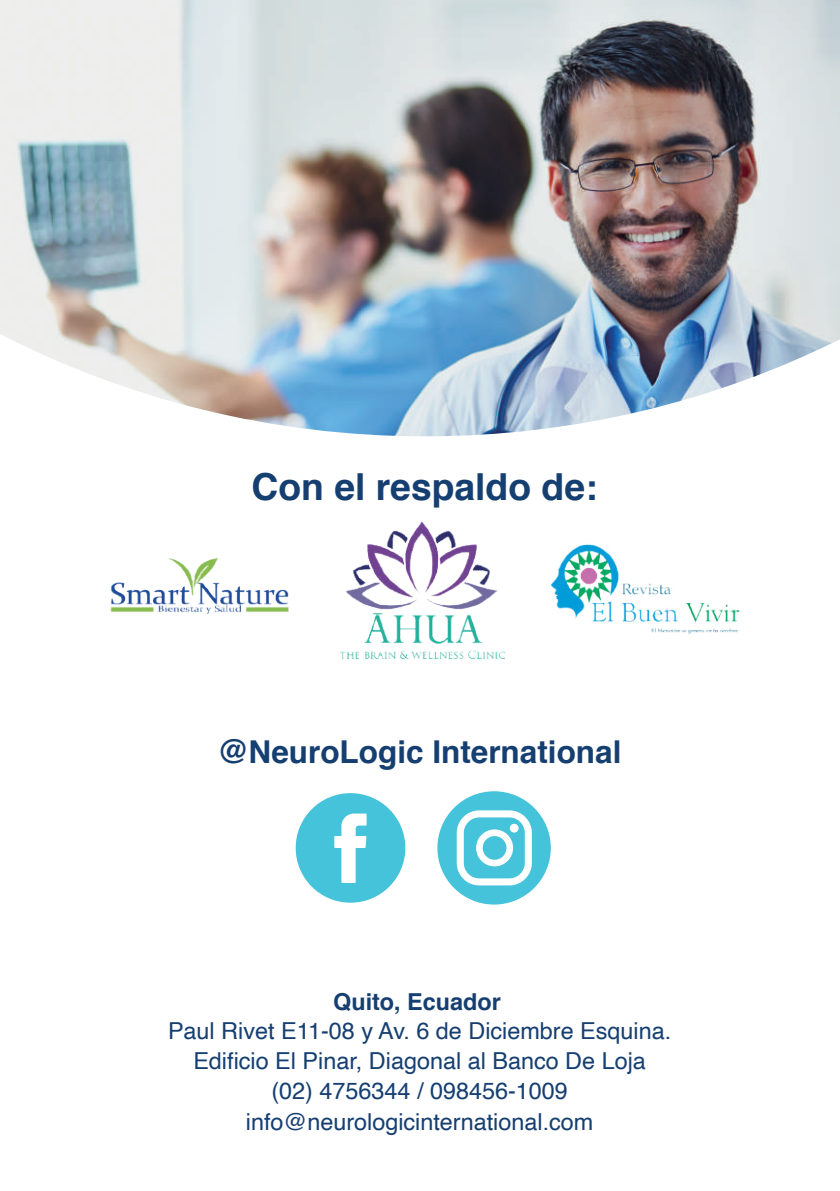
<style>
.page{position:relative;width:840px;height:1191px;background:#fff}
.page>*{position:absolute;margin:0;border:0;box-sizing:border-box;transform-origin:0 0}
.t1{font:700 37.2px "Helvetica";color:#163f71}
.t2{font:700 31.4px "Helvetica";color:#163f71}
.t3{font:23.4px/30.4px "Helvetica";color:#163f71;text-align:center}
.t4{font:700 23.4px "Helvetica";color:#163f71}
</style>
<div class="page">
<img style="left:550px;top:544px;width:190px;height:90px">
<img style="left:339px;top:521px;width:166px;height:139px">
<img style="left:110px;top:558px;width:179px;height:56px">
<img style="left:0;top:0;width:839px;height:436px">
<div style="left:295px;top:793px;width:110px;height:109px;background:#45c3db;border-radius:50%"></div>
<svg style="left:334px;top:813px;width:32px;height:70px"></svg>
<div style="left:437px;top:791px;width:113px;height:113px;background:#45c3db;border-radius:50%"></div>
<svg style="left:456px;top:810px;width:75px;height:75px"></svg>
<h1 class="t1" style="left:251px;top:456px;width:347px">Con el respaldo de:</h1>
<h2 class="t2" style="left:218px;top:726px;width:405px">@NeuroLogic International</h2>
<p class="t4" style="left:333px;top:982px;width:169px">Quito, Ecuador</p>
<p class="t3" style="left:168px;top:1016px;width:504px">Paul Rivet E11-08 y Av. 6 de Diciembre Esquina.<br>Edificio El Pinar, Diagonal al Banco De Loja<br>(02) 4756344 / 098456-1009 info@neurologicinternational.com</p>
</div>
